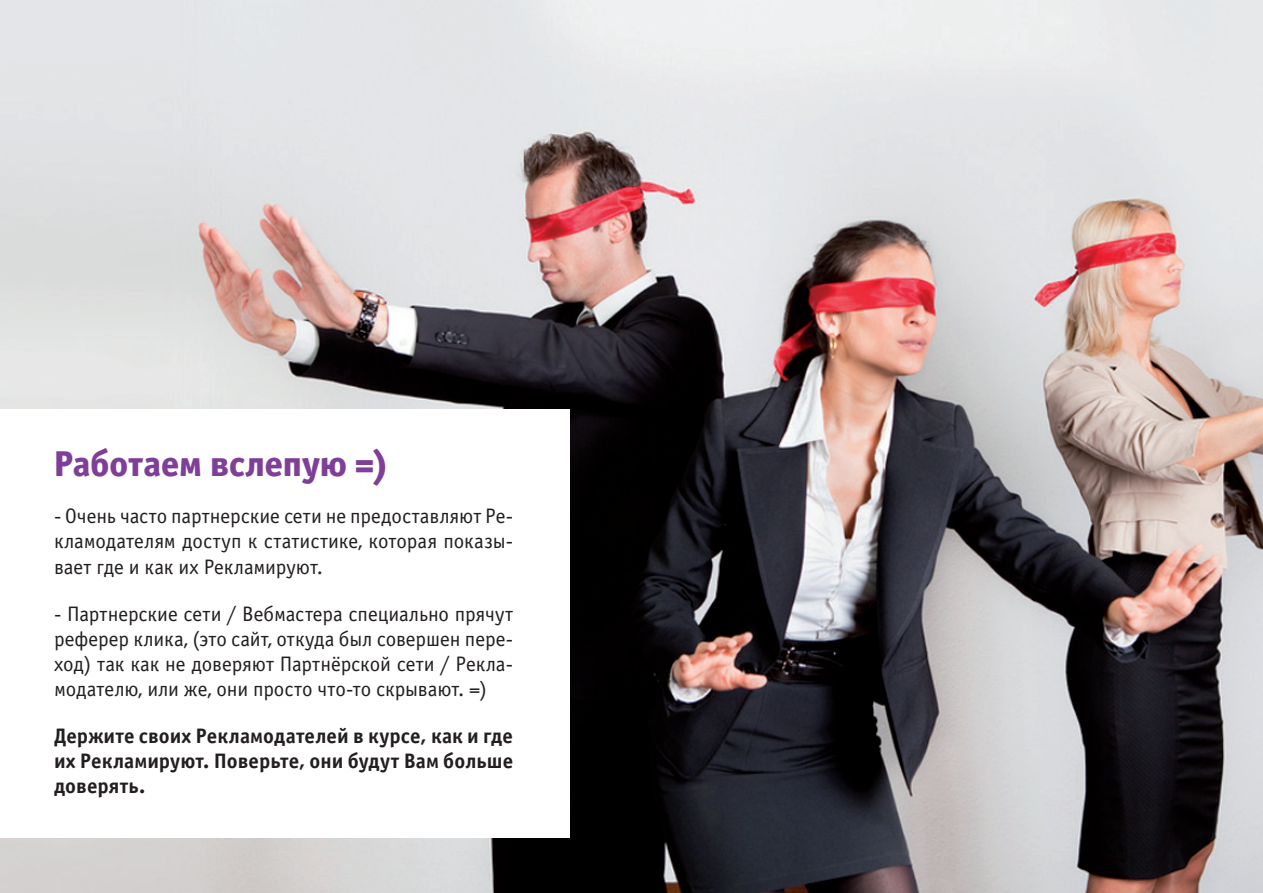
<style>
.page{position:relative;width:1263px;height:893px;background:#fff}
.page>*{position:absolute;margin:0;border:0;box-sizing:border-box;transform-origin:0 0}
.Заголовок{font:36px "Officina Sans Extra Bold OSC";color:#7f3f98}
.Основной_текст{font:21px/25.2px "Officina Sans Book C";letter-spacing:-.005em;color:#231f20;text-align:justify}
.Выделение{font:21px/25.2px "Officina Sans Bold C";color:#231f20;text-align:justify}
</style>
<div class="page">
<img style="left:0;top:0;width:1263px;height:893px">
<div style="left:1px;top:410px;width:569px;height:428px;background:#fff"></div>
<p class="Заголовок" style="left:54px;top:442px;width:336px">Работаем вслепую =)</p>
<p class="Основной_текст" style="left:54px;top:504px;width:461px">- Очень часто партнерские сети не предоставляют Ре&shy;кламодателям доступ к статистике, которая показы&shy;вает где и как их Рекламируют.</p>
<p class="Основной_текст" style="left:54px;top:601px;width:461px">- Партнерские сети / Вебмастера специально прячут реферер клика, (это сайт, откуда был совершен пере&shy;ход) так как не доверяют Партнёрской сети / Рекла&shy;модателю, или же, они просто что-то скрывают. =)</p>
<p class="Выделение" style="left:54px;top:723px;width:461px">Держите своих Рекламодателей в курсе, как и где их Рекламируют. Поверьте, они будут Вам больше доверять.</p>
</div>
